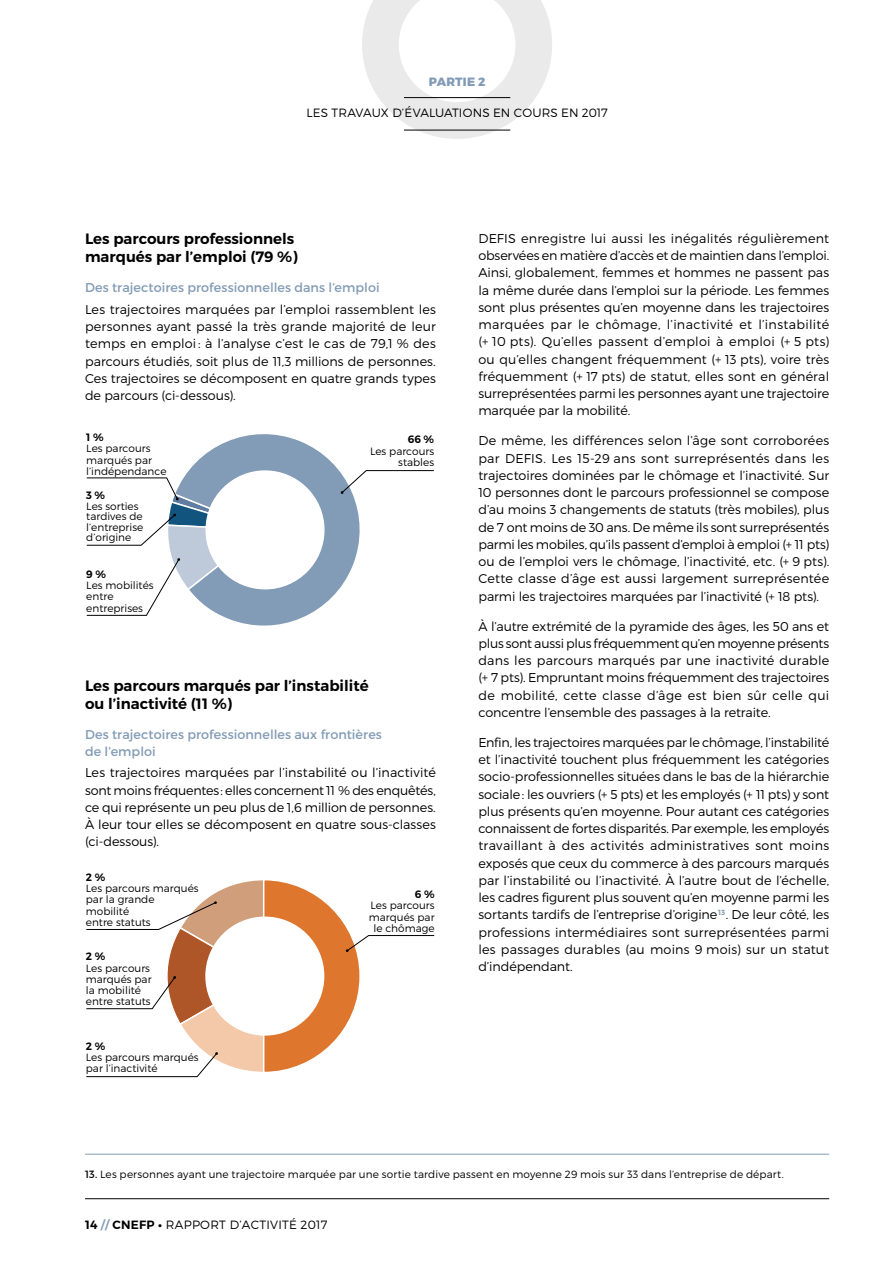
<style>
.page{position:relative;width:893px;height:1263px;background:#fff}
.page>*{position:absolute;margin:0;border:0;box-sizing:border-box;transform-origin:0 0}
.t1{font:600 15px/18px "Montserrat";color:#000}
.t2{font:300 12.75px/17.2px "Montserrat";color:#000;text-align:justify}
.t3{font:12.75px/17.2px "Montserrat";letter-spacing:.005em;color:#829bb6}
.t4{font:300 12px "Montserrat";letter-spacing:.015em;color:#000}
.t5{font:800 12px "Montserrat";letter-spacing:.02em;color:#829bb6}
.t6{font:600 10.65px "Montserrat";color:#000}
.t7{font:300 10.5px/11.2px "Montserrat";color:#000}
.s1{font-weight:400}
.s2{font-weight:600}
.s3{font-weight:600;color:#829bb6}
.s4{font-weight:700}
</style>
<div class="page">
<svg style="left:86px;top:434px;width:348px;height:192px"></svg>
<svg style="left:86px;top:880px;width:349px;height:197px"></svg>
<hr style="left:85px;top:1154px;width:744px;height:1px;background:#829bb6">
<svg style="left:362px;top:0;width:190px;height:139px"></svg>
<hr style="left:85px;top:1198px;width:744px;height:1px;background:#000">
<hr style="left:404px;top:97px;width:106px;height:1px;background:#000">
<hr style="left:404px;top:130px;width:106px;height:1px;background:#000">
<p class="t5" style="left:429px;top:74px;width:58px">PARTIE 2</p>
<p class="t4" style="left:307px;top:105px;width:303px">Les travaux d’évaluations en cours en 2017</p>
<p class="t1" style="left:85px;top:230px;width:214px">Les parcours professionnels marqués par l’emploi (79 %)</p>
<p class="t3" style="left:85px;top:279px;width:296px">Des trajectoires professionnelles dans l’emploi</p>
<p class="t2" style="left:85px;top:300px;width:352px">Les trajectoires marquées par l’emploi rassemblent les personnes ayant passé la très grande majorité de leur temps en emploi : à l’analyse c’est le cas de 79,1 % des parcours étudiés, soit plus de 11,3 millions de personnes.<br>Ces trajectoires se décomposent en quatre grands types de parcours (ci-dessous).</p>
<p class="t6" style="left:86px;top:431px;width:19px">1 %</p>
<p class="t7" style="left:86px;top:443px;width:82px">Les parcours marqués par l’indépendance</p>
<p class="t6" style="left:408px;top:433px;width:28px">66 %</p>
<p class="t7" style="left:370px;top:445px;width:66px;text-align:right">Les parcours stables</p>
<p class="t6" style="left:86px;top:489px;width:20px">3 %</p>
<p class="t7" style="left:86px;top:501px;width:58px;line-height:10.5px">Les sorties tardives de l’entreprise d’origine</p>
<p class="t6" style="left:86px;top:568px;width:21px">9 %</p>
<p class="t7" style="left:86px;top:580px;width:69px">Les mobilités entre entreprises</p>
<p class="t1" style="left:85px;top:676px;width:285px">Les parcours marqués par l’instabilité ou l’inactivité (11 %)</p>
<p class="t3" style="left:85px;top:725px;width:298px">Des trajectoires professionnelles aux frontières de l’emploi</p>
<p class="t2" style="left:85px;top:764px;width:352px">Les trajectoires marquées par l’instabilité ou l’inactivité sont moins fréquentes: elles concernent 11 % des enquêtés, ce qui représente un peu plus de 1,6 million de personnes.<br>À leur tour elles se décomposent en quatre sous-classes (ci-dessous).</p>
<p class="t6" style="left:86px;top:870px;width:21px">2 %</p>
<p class="t7" style="left:86px;top:883px;width:114px">Les parcours marqués par la grande mobilité<br>entre statuts</p>
<p class="t6" style="left:415px;top:888px;width:21px">6 %</p>
<p class="t7" style="left:369px;top:900px;width:67px;text-align:center">Les parcours marqués par le chômage</p>
<p class="t6" style="left:86px;top:950px;width:21px">2 %</p>
<p class="t7" style="left:86px;top:962px;width:67px">Les parcours marqués par la mobilité entre statuts</p>
<p class="t6" style="left:86px;top:1039px;width:21px">2 %</p>
<p class="t7" style="left:86px;top:1051px;width:114px">Les parcours marqués par l’inactivité</p>
<p class="t2" style="left:478px;top:229px;width:352px">DEFIS enregistre lui aussi les inégalités régulièrement observées en matière d’accès et de maintien dans l’emploi.<br>Ainsi, globalement, femmes et hommes ne passent pas la même durée dans l’emploi sur la période. Les femmes sont plus présentes qu’en moyenne dans les trajectoires marquées par le chômage, l’inactivité et l’instabilité (+ 10 pts). Qu’elles passent d’emploi à emploi (+ 5 pts) ou qu’elles changent fréquemment (+ 13 pts), voire très fréquemment (+ 17 pts) de statut, elles sont en général surreprésentées parmi les personnes ayant une trajectoire marquée par la mobilité.</p>
<p class="t2" style="left:478px;top:432px;width:352px">De même, les différences selon l’âge sont corroborées par DE FIS. Les 15-29 ans sont surreprésentés dans les trajectoires dominées par le chômage et l’inactivité. Sur 10 personnes dont le parcours professionnel se compose d’au moins 3 changements de statuts (très mobiles), plus de 7 ont moins de 30 ans. De même ils sont surreprésentés parmi les mobiles, qu’ils passent d’emploi à emploi (+ 11 pts) ou de l’emploi vers le chômage, l’inactivité, etc. (+ 9 pts).<br>Cette classe d’âge est aussi largement surreprésentée parmi les trajectoires marquées par l’inactivité (+ 18 pts).</p>
<p class="t2" style="left:478px;top:617px;width:352px">À l’autre extrémité de la pyramide des âges, les 50 ans et plus sont aussi plus fréquemment qu’en moyenne présents dans les parcours marqués par une inactivité durable (+ 7 pts). Empruntant moins fréquemment des trajectoires de mobilité, cette classe d’âge est bien sûr celle qui concentre l’ensemble des passages à la retraite.</p>
<p class="t2" style="left:478px;top:733px;width:352px">Enfin, les trajectoires marquées par le chômage, l’instabilité et l’inactivité touchent plus fréquemment les catégories socio-professionnelles situées dans le bas de la hiérarchie sociale: les ouvriers (+ 5 pts) et les employés (+ 11 pts) y sont plus présents qu’en moyenne. Pour autant ces catégories connaissent de fortes disparités. Par exemple, les employés travaillant à des activités administratives sont moins exposés que ceux du commerce à des parcours marqués par l’instabilité ou l’inactivité. À l’autre bout de l’échelle, les cadres figurent plus souvent qu’en moyenne parmi les sortants tardifs de l’entreprise d’origine<sup>13</sup>. De leur côté, les professions intermédiaires sont surreprésentées parmi les passages durables (au moins 9 mois) sur un statut d’indépendant.</p>
<p class="t7" style="left:85px;top:1168px;width:700px"><span class="s1">13.</span> Les personnes ayant une trajectoire marquée par une sortie tardive passent en moyenne 29 mois sur 33 dans l’entreprise de départ.</p>
<p class="t4" style="left:85px;top:1217px;width:244px"><span class="s2">14</span> <span class="s3">//</span> <span class="s2">CNEFP</span> <span class="s4">•</span> rapport d’activité 2017</p>
</div>
